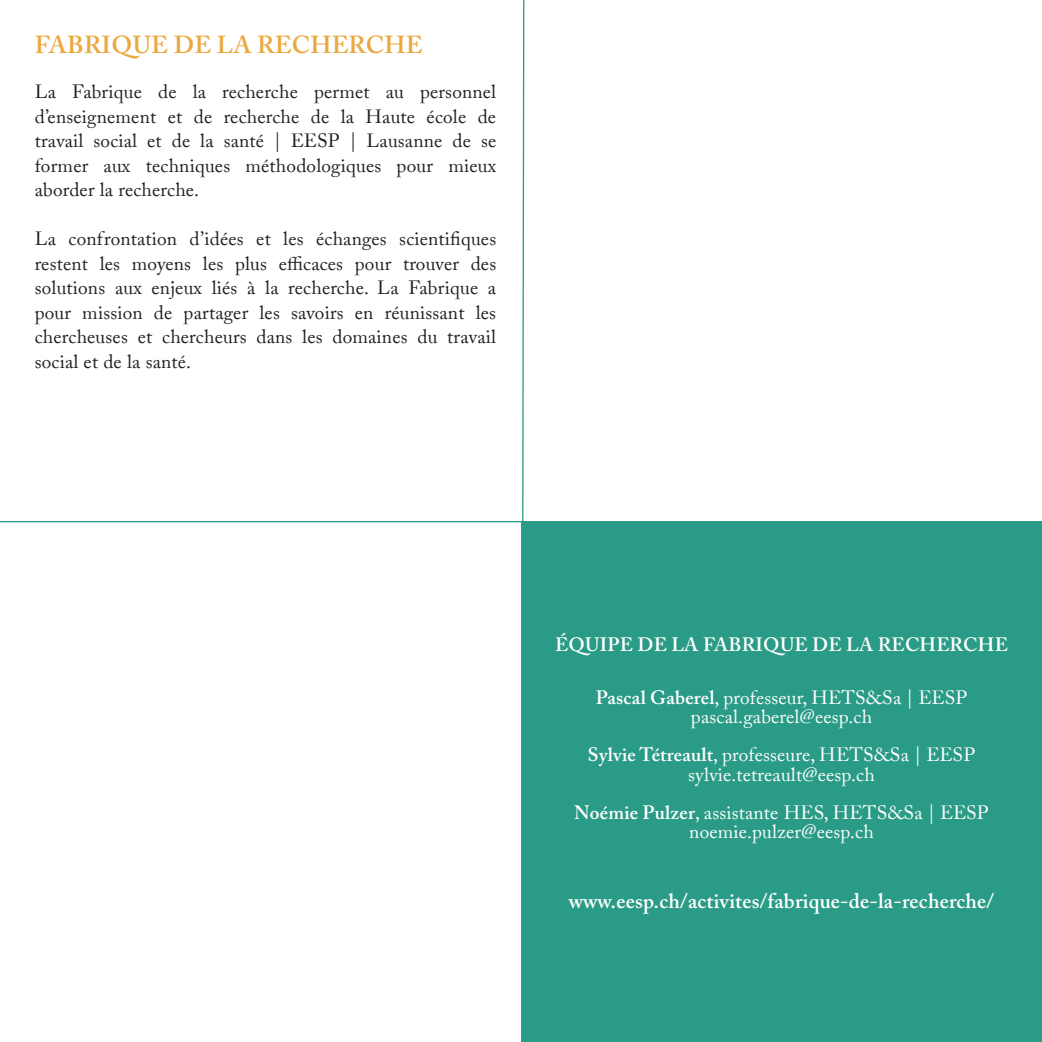
<style>
.page{position:relative;width:1042px;height:1042px;background:#fff}
.page>*{position:absolute;margin:0;border:0;box-sizing:border-box;transform-origin:0 0}
.t1{font:600 24.5px "Adobe Caslon Pro";letter-spacing:.01em;color:#eca840}
.t2{font:600 21px "Adobe Caslon Pro";letter-spacing:.01em;color:#fff}
.t3{font:19.25px/24.5px "Adobe Caslon Pro";letter-spacing:.01em;color:#231f20;text-align:justify}
.t4{font:19.25px/19.2px "Adobe Caslon Pro";letter-spacing:.01em;color:#fff;text-align:center}
.t5{font:600 19.25px "Adobe Caslon Pro";letter-spacing:.01em;color:#fff}
.s1{font-weight:600}
</style>
<div class="page">
<svg style="left:520px;top:0;width:5px;height:523px"></svg>
<hr style="left:0;top:521px;width:1042px;height:1px;background:#2a9b86">
<div style="left:521px;top:521px;width:521px;height:521px;background:#2a9b86"></div>
<p class="t1" style="left:35px;top:30px;width:389px">FABRIQUE DE LA RECHERCHE</p>
<p class="t3" style="left:35px;top:79px;width:463px">La Fabrique de la recherche permet au personnel d’enseignement et de recherche de la Haute école de travail social et de la santé | EESP | Lausanne de se former aux techniques méthodologiques pour mieux aborder la recherche.</p>
<p class="t3" style="left:35px;top:226px;width:463px">La confrontation d’idées et les échanges scientifiques restent les moyens les plus efficaces pour trouver des solutions aux enjeux liés à la recherche. La Fabrique a pour mission de partager les savoirs en réunissant les chercheuses et chercheurs dans les domaines du travail social et de la santé.</p>
<p class="t5" style="left:555px;top:633px;width:454px">ÉQUIPE DE LA FABRIQUE DE LA RECHERCHE</p>
<p class="t4" style="left:596px;top:687px;width:373px"><span class="s1">Pascal Gaberel</span>, professeur, HETS&amp;Sa | EESP pascal.gaberel@eesp.ch</p>
<p class="t4" style="left:588px;top:745px;width:389px"><span class="s1">Sylvie Tétreault</span>, professeure, HETS&amp;Sa | EESP sylvie.tetreault@eesp.ch</p>
<p class="t4" style="left:574px;top:803px;width:416px"><span class="s1">Noémie Pulzer</span>, assistante HES, HETS&amp;Sa | EESP noemie.pulzer@eesp.ch</p>
<p class="t2" style="left:569px;top:889px;width:427px">www.eesp.ch/activites/fabrique-de-la-recherche/</p>
</div>
